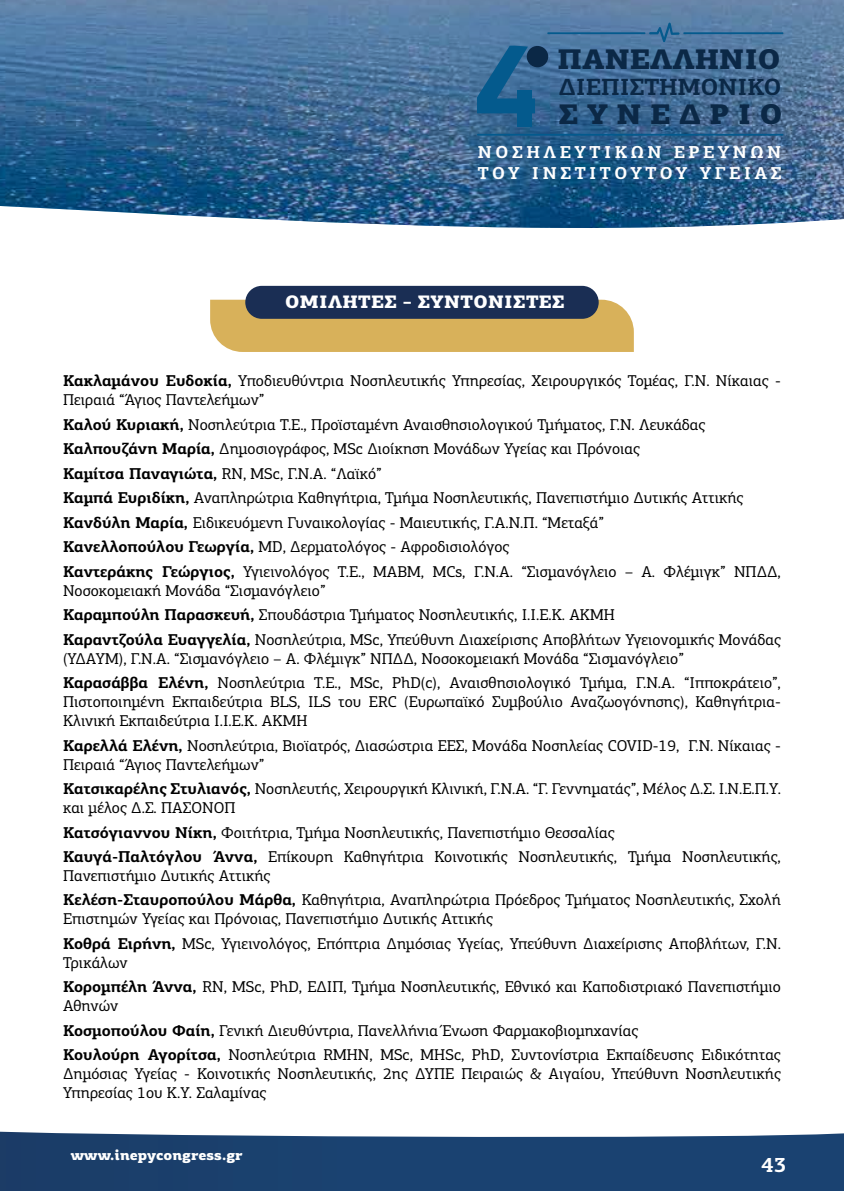
<style>
.page{position:relative;width:844px;height:1191px;background:#fff}
.page>*{position:absolute;margin:0;border:0;box-sizing:border-box;transform-origin:0 0}
.t1{font:900 28.35px "PF Centro Slab Pro";color:#0b2846}
.t2{font:700 23.45px "PF Centro Slab Pro";color:#0b2846}
.t3{font:700 21px "PF Centro Slab Pro";color:#fff}
.t4{font:900 18.03px "PF Centro Slab Pro";letter-spacing:.02em;color:#fff}
.t5{font:700 17.32px/20.8px "PF Centro Slab Pro";letter-spacing:.2em;color:#fff}
.t6{font:15.75px/24.5px "PF Centro Slab Pro";color:#000}
.t7{font:900 14px "PF Centro Slab Pro";color:#fff}
.s1{font-weight:700}
</style>
<div class="page">
<svg style="left:0;top:0;width:843px;height:228px;background:#446f99"></svg>
<hr style="left:547px;top:32px;width:98px;height:2px;background:#045a8d">
<hr style="left:683px;top:32px;width:100px;height:2px;background:#045a8d">
<svg style="left:649px;top:23px;width:30px;height:19px"></svg>
<hr style="left:477px;top:134px;width:306px;height:2px;background:#045a8d">
<div style="left:526px;top:46px;width:22px;height:21px;background:#0b2846;border-radius:50%"></div>
<svg style="left:477px;top:45px;width:58px;height:68px;background:#266593"></svg>
<div style="left:516px;top:90px;width:15px;height:37px;background:#045a8d"></div>
<svg style="left:0;top:1131px;width:843px;height:60px;background:#2b4f79"></svg>
<div style="left:210px;top:300px;width:423px;height:52px;background:#d8b15a"></div>
<div style="left:245px;top:286px;width:353px;height:33px;background:#1a2e54;border-radius:16px"></div>
<h1 class="t1" style="left:557px;top:40px;width:224px">ΠΑΝΕΛΛΗΝΙΟ</h1>
<h2 class="t2" style="left:558px;top:72px;width:224px">∆ΙΕΠΙΣΤΗΜΟΝΙΚΟ</h2>
<h1 class="t1" style="left:558px;top:95px;width:225px">ΣΥΝΕ∆ΡΙΟ</h1>
<p class="t5" style="left:477px;top:142px;width:305px">ΝΟΣΗΛΕΥΤΙΚΩΝ ΕΡΕΥΝΩΝ<br>ΤΟΥ ΙΝΣΤΙΤΟΥΤΟΥ ΥΓΕΙΑΣ</p>
<p class="t4" style="left:285px;top:290px;width:281px">ΟΜΙΛΗΤΕΣ – ΣΥΝΤΟΝΙΣΤΕΣ</p>
<p class="t6" style="left:63px;top:371px;width:719px;line-height:18.9px"><span class="s1">Κακλαμάνου Ευδοκία,</span> Υποδιευθύντρια Νοσηλευτικής Υπηρεσίας, Χειρουργικός Τομέας, Γ.Ν. Νίκαιας -<br>Πειραιά “Άγιος Παντελεήμων”</p>
<p class="t6" style="left:63px;top:412px;width:719px"><span class="s1">Καλού Κυριακή,</span> Νοσηλεύτρια Τ.Ε., Προϊσταμένη Αναισθησιολογικού Τμήματος, Γ.Ν. Λευκάδας <span class="s1">Καλπουζάνη Μαρία,</span> Δημοσιογράφος, MSc Διοίκηση Μονάδων Υγείας και Πρόνοιας<br><span class="s1">Καμίτσα Παναγιώτα,</span> RN, MSc, Γ.Ν.Α. “Λαϊκό”<br><span class="s1">Καμπά Ευριδίκη,</span> Αναπληρώτρια Καθηγήτρια, Τμήμα Νοσηλευτικής, Πανεπιστήμιο Δυτικής Αττικής <span class="s1">Κανδύλη Μαρία,</span> Ειδικευόμενη Γυναικολογίας - Μαιευτικής, Γ.Α.Ν.Π. “Μεταξά”<br><span class="s1">Κανελλοπούλου Γεωργία,</span> MD, Δερματολόγος - Αφροδισιολόγος<br><span class="s1">Καντεράκης Γεώργιος,</span> Υγιεινολόγος Τ.Ε., ΜΑΒΜ, MCs, Γ.Ν.Α. “Σισμανόγλειο – Α. Φλέμιγκ” ΝΠΔΔ,</p>
<p class="t6" style="left:63px;top:578px;width:719px">Νοσοκομειακή Μονάδα “Σισμανόγλειο”<br><span class="s1">Καραμπούλη Παρασκευή,</span> Σπουδάστρια Τμήματος Νοσηλευτικής, Ι.Ι.Ε.Κ. ΑΚΜΗ<br><span class="s1">Καραντζούλα Ευαγγελία,</span> Νοσηλεύτρια, MSc, Υπεύθυνη Διαχείρισης Αποβλήτων Υγειονομικής Μονάδας</p>
<p class="t6" style="left:63px;top:646px;width:719px">(ΥΔΑΥΜ), Γ.Ν.Α. “Σισμανόγλειο – Α. Φλέμιγκ” ΝΠΔΔ, Νοσοκομειακή Μονάδα “Σισμανόγλειο”<br><span class="s1">Καρασάββα Ελένη,</span> Νοσηλεύτρια Τ.Ε., MSc, PhD(c), Αναισθησιολογικό Τμήμα, Γ.Ν.Α. “Ιπποκράτειο”,</p>
<p class="t6" style="left:63px;top:692px;width:719px;line-height:18.9px">Πιστοποιημένη Εκπαιδεύτρια BLS, ILS του ERC (Ευρωπαϊκό Συμβούλιο Αναζωογόνησης), Καθηγήτρια-<br>Κλινική Εκπαιδεύτρια Ι.Ι.Ε.Κ. ΑΚΜΗ</p>
<p class="t6" style="left:63px;top:736px;width:719px;line-height:18.9px"><span class="s1">Καρελλά Ελένη,</span> Νοσηλεύτρια, Βιοϊατρός, Διασώστρια ΕΕΣ, Μονάδα Νοσηλείας COVID-19, Γ.Ν. Νίκαιας -<br>Πειραιά “Άγιος Παντελεήμων”</p>
<p class="t6" style="left:63px;top:779px;width:719px;line-height:18.9px"><span class="s1">Κατσικαρέλης Στυλιανός,</span> Νοσηλευτής, Χειρουργική Κλινική, Γ.Ν.Α. “Γ. Γεννηματάς”, Μέλος Δ.Σ. Ι.Ν.Ε.Π.Υ. και μέλος Δ.Σ. ΠΑΣΟΝΟΠ</p>
<p class="t6" style="left:63px;top:820px;width:719px"><span class="s1">Κατσόγιαννου Νίκη,</span> Φοιτήτρια, Τμήμα Νοσηλευτικής, Πανεπιστήμιο Θεσσαλίας<br><span class="s1">Καυγά-Παλτόγλου Άννα,</span> Επίκουρη Καθηγήτρια Κοινοτικής Νοσηλευτικής, Τμήμα Νοσηλευτικής,</p>
<p class="t6" style="left:63px;top:863px;width:719px">Πανεπιστήμιο Δυτικής Αττικής<br><span class="s1">Κελέση-Σταυροπούλου Μάρθα,</span> Καθηγήτρια, Αναπληρώτρια Πρόεδρος Τμήματος Νοσηλευτικής, Σχολή</p>
<p class="t6" style="left:63px;top:906px;width:719px">Επιστημών Υγείας και Πρόνοιας, Πανεπιστήμιο Δυτικής Αττικής<br><span class="s1">Κοθρά Ειρήνη,</span> MSc, Υγιεινολόγος, Επόπτρια Δημόσιας Υγείας, Υπεύθυνη Διαχείρισης Αποβλήτων, Γ.Ν.</p>
<p class="t6" style="left:63px;top:950px;width:719px">Τρικάλων<br><span class="s1">Κορομπέλη Άννα,</span> RN, MSc, PhD, ΕΔΙΠ, Τμήμα Νοσηλευτικής, Εθνικό και Καποδιστριακό Πανεπιστήμιο</p>
<p class="t6" style="left:63px;top:993px;width:719px">Αθηνών<br><span class="s1">Κοσμοπούλου Φαίη,</span> Γενική Διευθύντρια, Πανελλήνια Ένωση Φαρμακοβιομηχανίας<br><span class="s1">Κουλούρη Αγορίτσα,</span> Νοσηλεύτρια RMHN, MSc, MHSc, PhD, Συντονίστρια Εκπαίδευσης Ειδικότητας</p>
<p class="t6" style="left:63px;top:1064px;width:719px;line-height:18.9px">Δημόσιας Υγείας - Κοινοτικής Νοσηλευτικής, 2ης ΔΥΠΕ Πειραιώς &amp; Αιγαίου, Υπεύθυνη Νοσηλευτικής<br>Υπηρεσίας 1ου Κ.Υ. Σαλαμίνας</p>
<p class="t7" style="left:71px;top:1146px;width:173px">www.inepycongress.gr</p>
<h3 class="t3" style="left:761px;top:1151px;width:27px">43</h3>
</div>
